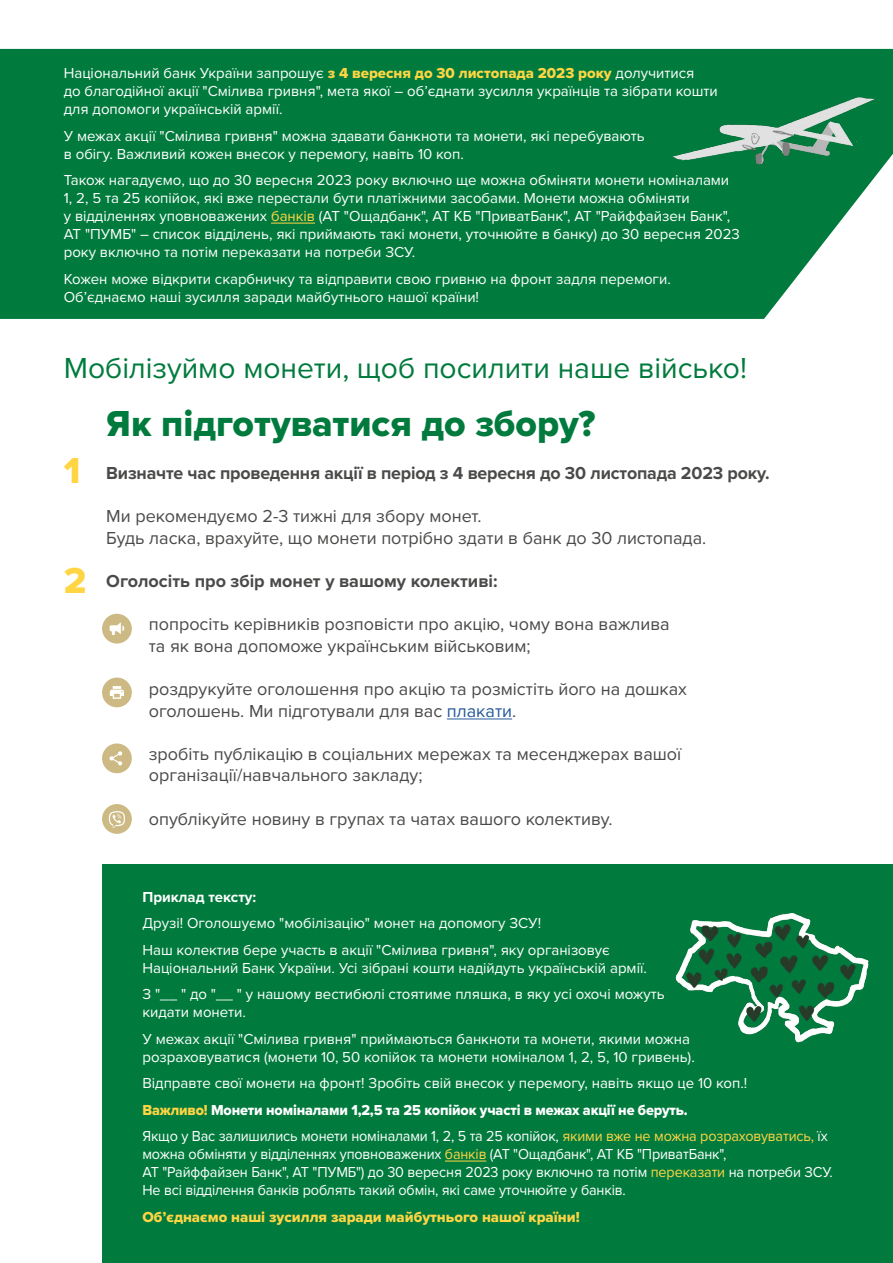
<style>
.page{position:relative;width:893px;height:1263px;background:#fff}
.page>*{position:absolute;margin:0;border:0;box-sizing:border-box;transform-origin:0 0}
.t1{font:37.5px "Proxima Nova Extrabld";color:#007b3d}
.t2{font:37.5px "Proxima Nova Extrabld";color:#ffd544}
.t3{font:30px "Proxima Nova";color:#007b3d}
.t4{font:18px/21.6px "Proxima Nova";color:#4a4a49}
.t5{font:700 18px "Proxima Nova";letter-spacing:-.01em;color:#4a4a49}
.t6{font:15px/18px "Proxima Nova";color:#fff}
.t7{font:15px/18px "Proxima Nova";color:#fff;scale:.96 1}
.t8{font:15px "Proxima Nova Extrabld";letter-spacing:-.01em;color:#fff;scale:.96 1}
.t9{font:15px "Proxima Nova Extrabld";color:#ffd544}
.t10{font:700 15px "Proxima Nova";color:#fff}
.s1{font-family:"Proxima Nova Extrabld";color:#ffd544}
.s2{color:#ffd544}
.s3{color:#275b9b}
</style>
<div class="page">
<div style="left:102px;top:864px;width:791px;height:399px;background:#007b3d"></div>
<div style="left:0;top:49px;width:893px;height:270px;background:#007b3d"></div>
<hr style="left:271px;top:223px;width:44px;height:1px;background:#ffd544">
<hr style="left:447px;top:719px;width:65px;height:1px;background:#275b9b">
<hr style="left:445px;top:1161px;width:41px;height:1px;background:#ffd544">
<div style="left:102px;top:614px;width:30px;height:29px;background:#ccb983;border-radius:50%"></div>
<div style="left:102px;top:677px;width:30px;height:30px;background:#ccb983;border-radius:50%"></div>
<div style="left:102px;top:743px;width:30px;height:30px;background:#ccb983;border-radius:50%"></div>
<div style="left:102px;top:804px;width:30px;height:30px;background:#ccb983;border-radius:50%"></div>
<img style="left:663px;top:90px;width:219px;height:79px">
<img style="left:675px;top:913px;width:194px;height:130px">
<svg style="left:110px;top:622px;width:14px;height:13px"></svg>
<svg style="left:110px;top:686px;width:14px;height:13px"></svg>
<svg style="left:109px;top:751px;width:13px;height:14px"></svg>
<svg style="left:109px;top:811px;width:16px;height:17px"></svg>
<p class="t6" style="left:64px;top:64px;width:656px">Національний банк України запрошує <span class="s1">з 4 вересня до 30 листопада 2023 року</span> долучитися<br>до благодійної акції "Смілива гривня", мета якої – об’єднати зусилля українців та зібрати кошти для допомоги українській армії.</p>
<p class="t6" style="left:64px;top:127px;width:582px">У межах акції "Смілива гривня" можна здавати банкноти та монети, які перебувають в обігу. Важливий кожен внесок у перемогу, навіть 10 коп.</p>
<p class="t6" style="left:64px;top:171px;width:678px">Також нагадуємо, що до 30 вересня 2023 року включно ще можна обміняти монети номіналами 1, 2, 5 та 25 копійок, які вже перестали бути платіжними засобами. Монети можна обміняти<br>у відділеннях уповноважених <span class="s2">банків</span> (АТ "Ощадбанк", АТ КБ "ПриватБанк", АТ "Райффайзен Банк", АТ "ПУМБ" – список відділень, які приймають такі монети, уточнюйте в банку) до 30 вересня 2023 року включно та потім переказати на потреби ЗСУ.</p>
<p class="t6" style="left:64px;top:270px;width:609px">Кожен може відкрити скарбничку та відправити свою гривню на фронт задля перемоги.<br>Об’єднаємо наші зусилля заради майбутнього нашої країни!</p>
<h2 class="t3" style="left:64px;top:351px;width:685px">Мобілізуймо монети, щоб посилити наше військо!</h2>
<h1 class="t1" style="left:106px;top:401px;width:491px">Як підготуватися до збору?</h1>
<p class="t5" style="left:106px;top:462px;width:665px">Визначте час проведення акції в період з 4 вересня до 30 листопада 2023 року.</p>
<p class="t4" style="left:106px;top:506px;width:601px">Ми рекомендуємо 2-3 тижні для збору монет.<br>Будь ласка, врахуйте, що монети потрібно здати в банк до 30 листопада.</p>
<p class="t5" style="left:106px;top:570px;width:393px">Оголосіть про збір монет у вашому колективі:</p>
<p class="t4" style="left:149px;top:614px;width:522px">попросіть керівників розповісти про акцію, чому вона важлива та як вона допоможе українським військовим;</p>
<p class="t4" style="left:149px;top:678px;width:540px">роздрукуйте оголошення про акцію та розмістіть його на дошках оголошень. Ми підготували для вас <span class="s3">плакати</span>.</p>
<p class="t4" style="left:149px;top:743px;width:534px">зробіть публікацію в соціальних мережах та месенджерах вашої організації/навчального закладу;</p>
<p class="t4" style="left:149px;top:808px;width:465px">опублікуйте новину в групах та чатах вашого колективу.</p>
<h1 class="t2" style="left:64px;top:448px;width:18px">1</h1>
<h1 class="t2" style="left:64px;top:558px;width:24px">2</h1>
<p class="t10" style="left:142px;top:887px;width:115px">Приклад тексту:</p>
<p class="t6" style="left:142px;top:910px;width:469px;line-height:26.5px">Друзі! Оголошуємо "мобілізацію" монет на допомогу ЗСУ!<br>Наш колектив бере участь в акції "Смілива гривня", яку організовує</p>
<p class="t6" style="left:142px;top:954px;width:524px;line-height:26.5px">Національний Банк України. Усі зібрані кошти надійдуть українській армії.<br>З "__ " до "__ " у нашому вестибюлі стоятиме пляшка, в яку усі охочі можуть</p>
<p class="t6" style="left:142px;top:999px;width:549px;line-height:26.5px">кидати монети.<br>У межах акції "Смілива гривня" приймаються банкноти та монети, якими можна</p>
<p class="t6" style="left:142px;top:1043px;width:606px;line-height:26.5px">розраховуватися (монети 10, 50 копійок та монети номіналом 1, 2, 5, 10 гривень).<br>Відправте свої монети на фронт! Зробіть свій внесок у перемогу, навіть якщо це 10 коп.!</p>
<p class="t8" style="left:142px;top:1100px;width:570px"><span class="s2">Важливо!</span> Монети номіналами 1,2,5 та 25 копійок участі в межах акції не беруть.</p>
<p class="t7" style="left:142px;top:1127px;width:720px">Якщо у Вас залишились монети номіналами 1, 2, 5 та 25 копійок, <span class="s2">якими вже не можна розраховуватись,</span> їх можна обміняти у відділеннях уповноважених <span class="s2">банків</span> (АТ "Ощадбанк", АТ КБ "ПриватБанк",<br>АТ "Райффайзен Банк", АТ "ПУМБ") до 30 вересня 2023 року включно та потім <span class="s2">переказати</span> на потреби ЗСУ.<br>Не всі відділення банків роблять такий обмін, які саме уточнюйте у банків.</p>
<p class="t9" style="left:142px;top:1207px;width:439px">Об’єднаємо наші зусилля заради майбутнього нашої країни!</p>
</div>
